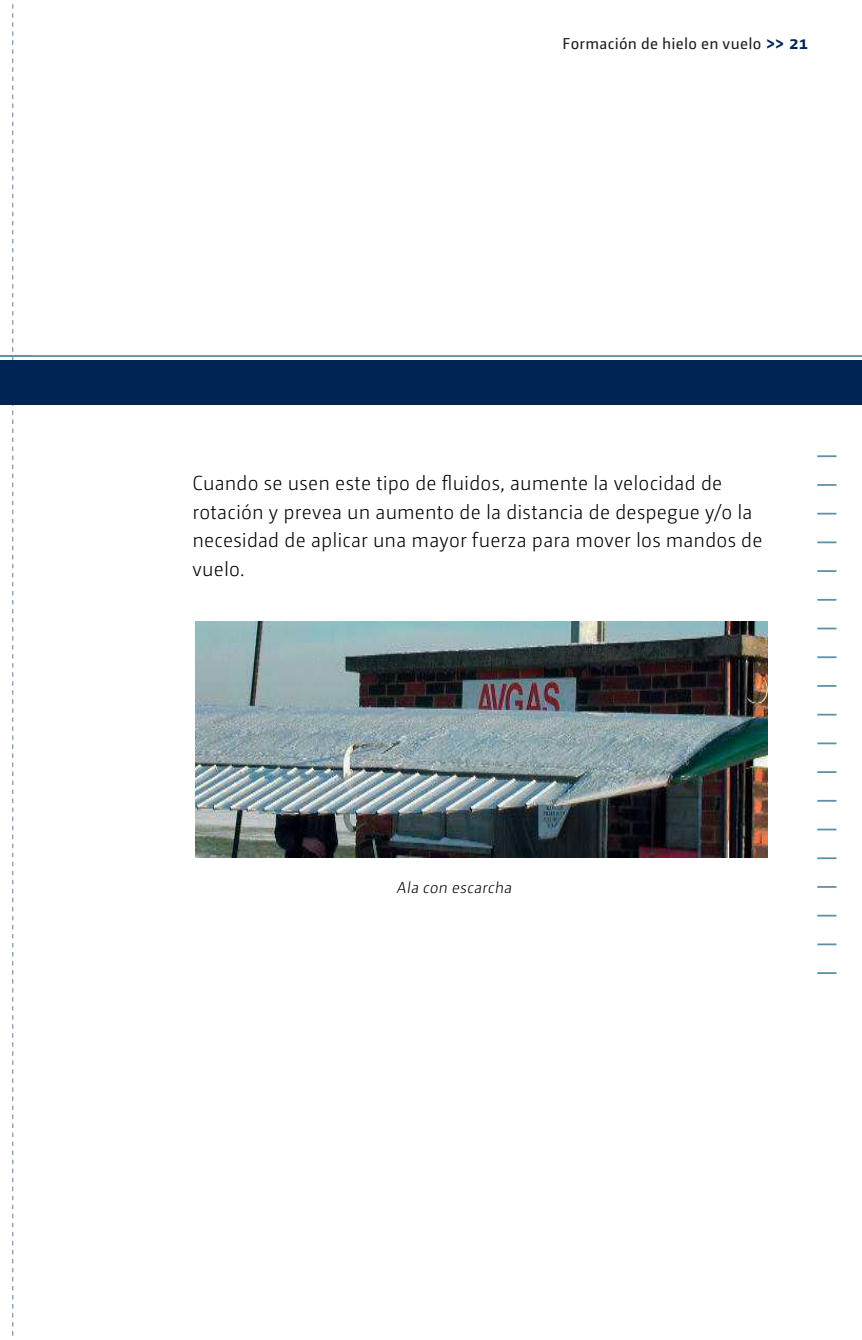
<style>
.page{position:relative;width:862px;height:1340px;background:#fff}
.page>*{position:absolute;margin:0;border:0;box-sizing:border-box;transform-origin:0 0}
.t1{font:300 20.25px/28.8px "Camingo Dos Pro";letter-spacing:.01em;color:#000}
.t2{font:15.75px "Camingo Dos Pro";letter-spacing:.015em;color:#221f1f}
.t3{font:300 15.75px "Camingo Dos Pro";color:#000}
.s1{font-weight:700;font-size:18px;color:#002454}
</style>
<div class="page">
<svg style="left:12px;top:4px;width:1px;height:1332px"></svg>
<div style="left:0;top:360px;width:861px;height:45px;background:#002454"></div>
<hr style="left:0;top:355px;width:861px;height:2px;background:#5e91a7">
<hr style="left:816px;top:455px;width:20px;height:2px;background:#5e91a7">
<hr style="left:816px;top:484px;width:20px;height:2px;background:#5e91a7">
<svg style="left:817px;top:513px;width:19px;height:1px"></svg>
<hr style="left:816px;top:541px;width:20px;height:2px;background:#5e91a7">
<hr style="left:816px;top:570px;width:20px;height:2px;background:#5e91a7">
<svg style="left:817px;top:599px;width:19px;height:1px"></svg>
<hr style="left:816px;top:627px;width:20px;height:2px;background:#5e91a7">
<hr style="left:816px;top:656px;width:20px;height:2px;background:#5e91a7">
<hr style="left:816px;top:685px;width:20px;height:2px;background:#5e91a7">
<hr style="left:816px;top:713px;width:20px;height:2px;background:#5e91a7">
<hr style="left:816px;top:742px;width:20px;height:2px;background:#5e91a7">
<hr style="left:816px;top:771px;width:20px;height:2px;background:#5e91a7">
<svg style="left:817px;top:800px;width:19px;height:1px"></svg>
<hr style="left:816px;top:828px;width:20px;height:2px;background:#5e91a7">
<hr style="left:816px;top:857px;width:20px;height:2px;background:#5e91a7">
<svg style="left:817px;top:886px;width:19px;height:1px"></svg>
<hr style="left:816px;top:914px;width:20px;height:2px;background:#5e91a7">
<hr style="left:816px;top:943px;width:20px;height:2px;background:#5e91a7">
<hr style="left:816px;top:972px;width:20px;height:2px;background:#5e91a7">
<img style="left:195px;top:621px;width:571px;height:236px">
<p class="t2" style="left:562px;top:34px;width:247px">Formación de hielo en vuelo <span class="s1">&gt;&gt; 21</span></p>
<p class="t1" style="left:192px;top:470px;width:571px">Cuando se usen este tipo de fluidos, aumente la velocidad de rotación y prevea un aumento de la distancia de despegue y/o la necesidad de aplicar una mayor fuerza para mover los mandos de vuelo.</p>
<p class="t3" style="left:396px;top:880px;width:119px">Ala con escarcha</p>
</div>
